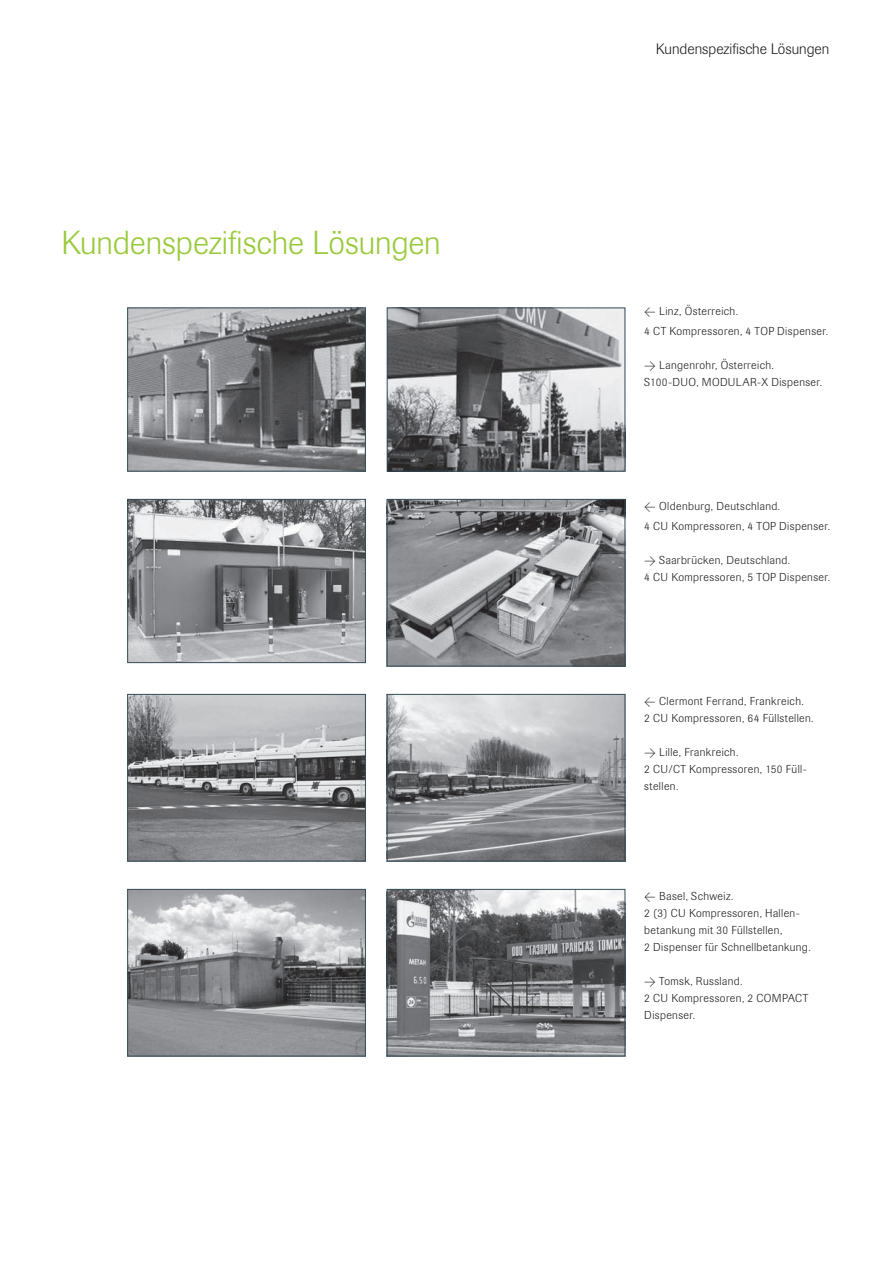
<style>
.page{position:relative;width:893px;height:1263px;background:#fff}
.page>*{position:absolute;margin:0;border:0;box-sizing:border-box;transform-origin:0 0}
.t1{font:300 33px "Imago";color:#99ca3b}
.t2{font:300 15px "Imago";letter-spacing:.005em;color:#231f20}
.t3{font:300 11.4px/17px "Imago";letter-spacing:.035em;color:#231f20}
.s1{font-family:"DIN Light Expert";font-weight:400}
</style>
<div class="page">
<img style="left:129px;top:310px;width:234px;height:159px">
<div style="left:127px;top:308px;width:238px;height:163px;border:1px solid #364d59"></div>
<img style="left:389px;top:310px;width:234px;height:159px">
<div style="left:387px;top:308px;width:238px;height:163px;border:1px solid #364d59"></div>
<img style="left:129px;top:696px;width:234px;height:163px">
<div style="left:127px;top:694px;width:238px;height:167px;border:1px solid #364d59"></div>
<img style="left:389px;top:501px;width:234px;height:163px">
<div style="left:387px;top:499px;width:238px;height:167px;border:1px solid #364d59"></div>
<img style="left:389px;top:696px;width:234px;height:163px">
<div style="left:387px;top:694px;width:238px;height:167px;border:1px solid #364d59"></div>
<img style="left:129px;top:891px;width:234px;height:163px">
<div style="left:127px;top:889px;width:238px;height:167px;border:1px solid #364d59"></div>
<img style="left:389px;top:891px;width:234px;height:163px">
<div style="left:387px;top:889px;width:238px;height:167px;border:1px solid #364d59"></div>
<img style="left:129px;top:501px;width:234px;height:160px">
<div style="left:127px;top:499px;width:238px;height:164px;border:1px solid #364d59"></div>
<h1 class="t1" style="left:61px;top:230px;width:381px">Kundenspezifische Lösungen</h1>
<h2 class="t2" style="left:655px;top:43px;width:175px">Kundenspezifische Lösungen</h2>
<p class="t3" style="left:644px;top:303px;width:185px;line-height:19.5px"><span class="s1">V</span> Linz, Österreich.<br>4 CT Kompressoren, 4 TOP Dispenser.</p>
<p class="t3" style="left:644px;top:357px;width:179px"><span class="s1">W</span> Langenrohr, Österreich.<br>S100-DUO, MODULAR-X Dispenser.</p>
<p class="t3" style="left:644px;top:498px;width:187px;line-height:19.5px"><span class="s1">V</span> Oldenburg, Deutschland.<br>4 CU Kompressoren, 4 TOP Dispenser.</p>
<p class="t3" style="left:644px;top:552px;width:187px"><span class="s1">W</span> Saarbrücken, Deutschland.<br>4 CU Kompressoren, 5 TOP Dispenser.</p>
<p class="t3" style="left:644px;top:694px;width:171px"><span class="s1">V</span> Clermont Ferrand, Frankreich.<br>2 CU Kompressoren, 64 Füllstellen.</p>
<p class="t3" style="left:644px;top:745px;width:164px"><span class="s1">W</span> Lille, Frankreich.<br>2 CU/CT Kompressoren, 150 Füll&shy;stellen.</p>
<p class="t3" style="left:644px;top:889px;width:168px"><span class="s1">V</span> Basel, Schweiz.<br>2 (3) CU Kompressoren, Hallen&shy;betankung mit 30 Füllstellen,<br>2 Dispenser für Schnellbetankung.</p>
<p class="t3" style="left:644px;top:974px;width:165px"><span class="s1">W</span> Tomsk, Russland.<br>2 CU Kompressoren, 2 COMPACT<br>Dispenser.</p>
</div>
